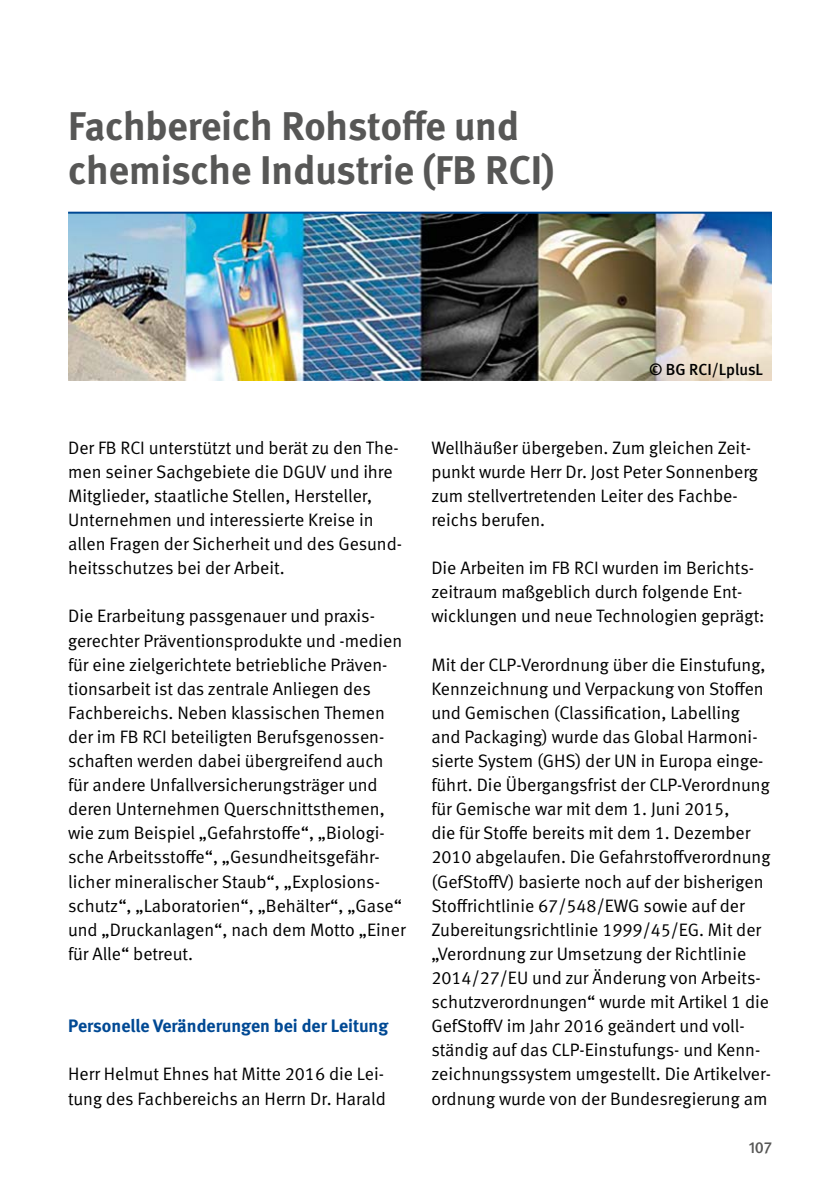
<style>
.page{position:relative;width:840px;height:1191px;background:#fff}
.page>*{position:absolute;margin:0;border:0;box-sizing:border-box;transform-origin:0 0}
.H1_ohne_Zahl{font:700 40px/44px "DGUV Meta";color:#575756}
.FT{font:18px/24px "DGUV Meta";color:#000}
.H2_ohne_Zahl{font:700 18px "DGUV Meta";color:#004994}
.t1{font:500 16px "DGUV Meta";color:#000}
.t2{font:500 16px "DGUV Meta";color:#575756}
</style>
<div class="page">
<img style="left:68px;top:214px;width:703px;height:167px">
<hr style="left:68px;top:212px;width:703px;height:2px;background:#004994">
<h1 class="H1_ohne_Zahl" style="left:68px;top:106px;width:488px">Fachbereich Rohstoffe und chemische Industrie (FB RCI)</h1>
<p class="t1" style="left:648px;top:360px;width:115px">© BG RCI/LplusL</p>
<p class="FT" style="left:68px;top:436px;width:335px">Der FB RCI unterstützt und berät zu den The&shy;men seiner Sachgebiete die DGUV und ihre Mitglieder, staatliche Stellen, Hersteller, Unternehmen und interessierte Kreise in allen Fragen der Sicherheit und des Gesund&shy;heitsschutzes bei der Arbeit.</p>
<p class="FT" style="left:68px;top:604px;width:339px">Die Erarbeitung passgenauer und praxis&shy;gerechter Präventionsprodukte und -medien für eine zielgerichtete betriebliche Präven&shy;tionsarbeit ist das zentrale Anliegen des Fachbereichs. Neben klassischen Themen der im FB RCI beteiligten Berufsgenossen&shy;schaften werden dabei übergreifend auch für andere Unfallversicherungsträger und deren Unternehmen Querschnittsthemen, wie zum Beispiel „Gefahrstoffe“, „Biologi&shy;sche Arbeitsstoffe“, „Gesundheitsgefähr&shy;licher mineralischer Staub“, „Explosions&shy;schutz“, „Laboratorien“, „Behälter“, „Gase“ und „Druckanlagen“, nach dem Motto „Einer für Alle“ betreut.</p>
<h2 class="H2_ohne_Zahl" style="left:68px;top:1015px;width:321px">Personelle Veränderungen bei der Leitung</h2>
<p class="FT" style="left:68px;top:1062px;width:319px">Herr Helmut Ehnes hat Mitte 2016 die Lei&shy;tung des Fachbereichs an Herrn Dr. Harald</p>
<p class="FT" style="left:431px;top:436px;width:328px">Wellhäußer übergeben. Zum gleichen Zeit&shy;punkt wurde Herr Dr. Jost Peter Sonnenberg zum stellvertretenden Leiter des Fachbe&shy;reichs berufen.</p>
<p class="FT" style="left:431px;top:556px;width:334px">Die Arbeiten im FB RCI wurden im Berichts&shy;zeitraum maßgeblich durch folgende Ent&shy;wicklungen und neue Technologien geprägt:</p>
<p class="FT" style="left:431px;top:653px;width:341px">Mit der CLP-Verordnung über die Einstufung, Kennzeichnung und Verpackung von Stoffen und Gemischen (Classification, Labelling and Packaging) wurde das Global Harmoni&shy;sierte System (GHS) der UN in Europa einge&shy;führt. Die Übergangsfrist der CLP-Verordnung für Gemische war mit dem 1. Juni 2015,<br>die für Stoffe bereits mit dem 1. Dezember 2010 abgelaufen. Die Gefahrstoffverordnung (GefStoffV) basierte noch auf der bisherigen Stoffrichtlinie 67/548/EWG sowie auf der Zubereitungsrichtlinie 1999/45/EG. Mit der „Verordnung zur Umsetzung der Richtlinie 2014/27/EU und zur Änderung von Arbeits&shy;schutzverordnungen“ wurde mit Artikel 1 die GefStoffV im Jahr 2016 geändert und voll&shy;ständig auf das CLP-Einstufungs- und Kenn&shy;zeichnungssystem umgestellt. Die Artikelver&shy;ordnung wurde von der Bundesregierung am</p>
<p class="t2" style="left:748px;top:1137px;width:25px">107</p>
</div>
